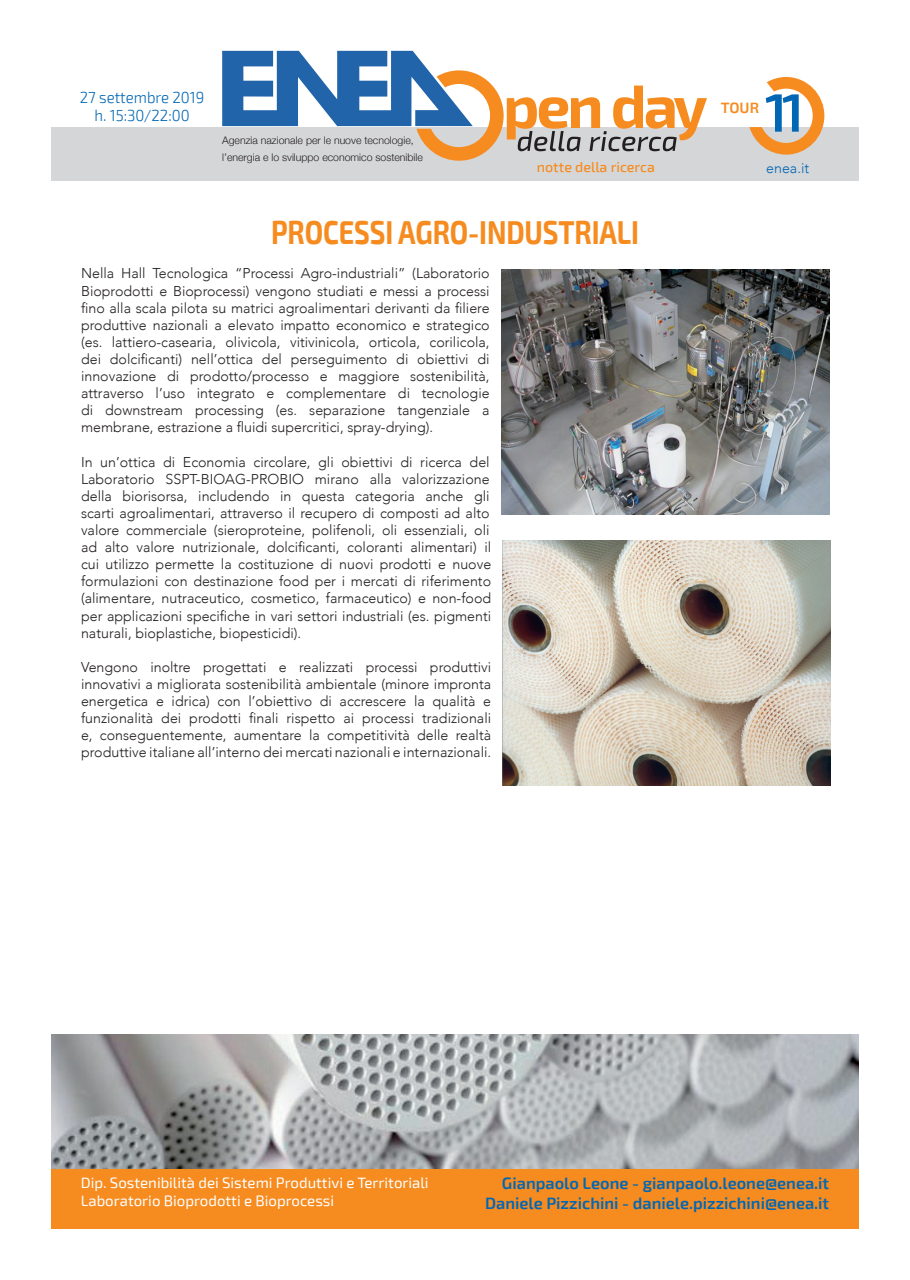
<style>
.page{position:relative;width:910px;height:1280px;background:#fff}
.page>*{position:absolute;margin:0;border:0;box-sizing:border-box;transform-origin:0 0}
.t1{font:600 54px "Exo 2";color:#0167b4}
.t2{font:700 32.4px "Exo 2";letter-spacing:-.005em;color:#f68b1f;scale:.83 1}
.t3{font:600 16.5px/19.8px "Exo 2";color:#0167b4;text-align:right}
.t4{font:300 16.05px/18px "Exo 2";color:#0167b4;text-align:center;scale:.93 1}
.t5{font:15px/18px "Exo 2";color:#fff}
.t6{font:600 15px "Exo 2";color:#f68b1f}
.t7{font:300 14.25px/17.1px "Avenir";color:#231f20;text-align:justify}
.t8{font:500 14.25px "Exo 2";color:#f68b1f}
.t9{font:300 14.25px "Avenir";color:#0167b4}
.t10{font:300 10.5px/17.1px "Helvetica Neue";color:#231f20}
</style>
<div class="page">
<img style="left:51px;top:1034px;width:808px;height:136px">
<div style="left:51px;top:127px;width:808px;height:53px;background:#d5d6d8"></div>
<svg style="left:749px;top:77px;width:75px;height:78px"></svg>
<div style="left:51px;top:1170px;width:808px;height:59px;background:#f68b1f"></div>
<svg style="left:222px;top:51px;width:485px;height:110px"></svg>
<img style="left:501px;top:269px;width:328px;height:246px">
<img style="left:503px;top:540px;width:328px;height:246px">
<p class="t4" style="left:80px;top:89px;width:135px">27 settembre 2019 h. 15:30/22:00</p>
<h1 class="t1" style="left:765px;top:81px;width:41px">11</h1>
<p class="t6" style="left:721px;top:99px;width:40px">TOUR</p>
<p class="t10" style="left:222px;top:131px;width:202px">Agenzia nazionale per le nuove tecnologie, l’energia e lo sviluppo economico sostenibile</p>
<p class="t8" style="left:537px;top:159px;width:120px">notte della ricerca</p>
<h2 class="t2" style="left:271px;top:214px;width:445px">PROCESSI AGRO-INDUSTRIALI</h2>
<p class="t7" style="left:81px;top:265px;width:410px">Nella Hall Tecnologica “Processi Agro-industriali” (Laboratorio Bioprodotti e Bioprocessi) vengono studiati e messi a processi fino alla scala pilota su matrici agroalimentari derivanti da filiere produttive nazionali a elevato impatto economico e strategico (es. lattiero-casearia, olivicola, vitivinicola, orticola, corilicola, dei dolcificanti) nell’ottica del perseguimento di obiettivi di innovazione di prodotto/processo e maggiore sostenibilità, attraverso l’uso integrato e complementare di tecnologie di downstream processing (es. separazione tangenziale a membrane, estrazione a fluidi supercritici, spray-drying).</p>
<p class="t7" style="left:81px;top:453px;width:412px">In un’ottica di Economia circolare, gli obiettivi di ricerca del Laboratorio SSPT-BIOAG-PROBIO mirano alla valorizzazione della biorisorsa, includendo in questa categoria anche gli scarti agroalimentari, attraverso il recupero di composti ad alto valore commerciale (sieroproteine, polifenoli, oli essenziali, oli ad alto valore nutrizionale, dolcificanti, coloranti alimentari) il cui utilizzo permette la costituzione di nuovi prodotti e nuove formulazioni con destinazione food per i mercati di riferimento (alimentare, nutraceutico, cosmetico, farmaceutico) e non-food per applicazioni specifiche in vari settori industriali (es. pigmenti naturali, bioplastiche, biopesticidi).</p>
<p class="t7" style="left:81px;top:658px;width:412px">Vengono inoltre progettati e realizzati processi produttivi innovativi a migliorata sostenibilità ambientale (minore impronta energetica e idrica) con l’obiettivo di accrescere la qualità e funzionalità dei prodotti finali rispetto ai processi tradizionali e, conseguentemente, aumentare la competitività delle realtà produttive italiane all’interno dei mercati nazionali e internazionali.</p>
<p class="t9" style="left:766px;top:160px;width:45px">enea.it</p>
<p class="t5" style="left:81px;top:1174px;width:349px">Dip. Sostenibilità dei Sistemi Produttivi e Territoriali<br>Laboratorio Bioprodotti e Bioprocessi</p>
<p class="t3" style="left:485px;top:1174px;width:346px">Gianpaolo Leone - gianpaolo.leone@enea.it<br>Daniele Pizzichini - daniele.pizzichini@enea.it</p>
</div>
